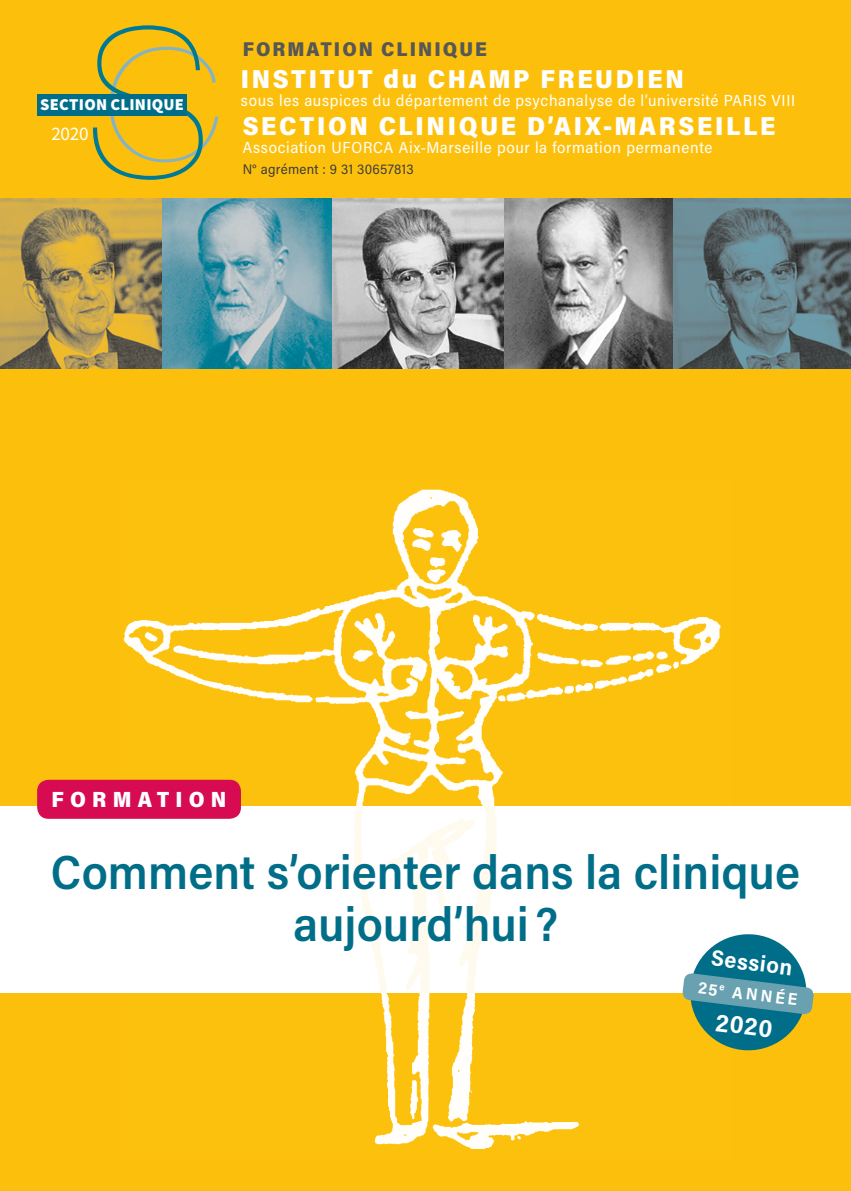
<style>
.page{position:relative;width:851px;height:1191px;background:#fff}
.page>*{position:absolute;margin:0;border:0;box-sizing:border-box;transform-origin:0 0}
.t1{font:600 48px/52px "Acumin Pro Semi Cond";color:#006e89;text-align:center}
.t2{font:900 26px "Acumin Pro Semi Cond";letter-spacing:.1em;color:#fff}
.t3{font:700 25.2px "Acumin Pro Semi Cond";color:#fff}
.t4{font:700 22.4px "Acumin Pro Semi Cond";color:#fff}
.t5{font:900 22px "Acumin Pro Semi Cond";letter-spacing:.28em;color:#fff}
.t6{font:900 20px "Acumin Pro Semi Cond";letter-spacing:.1em;color:#575756}
.t7{font:19.2px "Source Sans Pro";color:#fff}
.t8{font:700 16.8px "Acumin Pro Semi Cond";color:#fff}
.t9{font:900 16.6px "Source Sans Pro";letter-spacing:.015em;color:#fff}
.t10{font:16px "Acumin Pro Semi Cond";letter-spacing:.04em;color:#fff}
.t11{font:14px "Acumin Pro Semi Cond";letter-spacing:.02em;color:#3c3c3b}
</style>
<div class="page">
<div style="left:0;top:0;width:850px;height:1191px;background:#fcc00c"></div>
<img style="left:119px;top:489px;width:602px;height:660px">
<div style="left:0;top:806px;width:850px;height:186px;background:#fff"></div>
<img style="left:162px;top:198px;width:171px;height:171px">
<svg style="left:503px;top:198px;width:170px;height:171px;background:#8c8c8c"></svg>
<svg style="left:0;top:198px;width:162px;height:171px;background:#af944d"></svg>
<svg style="left:333px;top:198px;width:170px;height:171px;background:#9d9d9d"></svg>
<svg style="left:673px;top:198px;width:177px;height:171px;background:#617a81"></svg>
<svg style="left:681px;top:934px;width:133px;height:119px"></svg>
<div style="left:37px;top:779px;width:204px;height:40px;background:#d60b52;border-radius:11px"></div>
<svg style="left:93px;top:25px;width:125px;height:155px"></svg>
<div style="left:37px;top:94px;width:150px;height:21px;background:#006e89"></div>
<p class="t9" style="left:40px;top:93px;width:145px">SECTION CLINIQUE</p>
<p class="t7" style="left:51px;top:122px;width:39px">2020</p>
<p class="t6" style="left:243px;top:35px;width:246px">FORMATION CLINIQUE</p>
<p class="t2" style="left:241px;top:61px;width:444px">INSTITUT du CHAMP FREUDIEN</p>
<p class="t10" style="left:241px;top:89px;width:555px">sous les auspices du département de psychanalyse de l’université PARIS VIII</p>
<p class="t2" style="left:243px;top:108px;width:534px">SECTION CLINIQUE D’AIX-MARSEILLE</p>
<p class="t10" style="left:243px;top:136px;width:471px">Association UFORCA Aix-Marseille pour la formation permanente</p>
<p class="t11" style="left:243px;top:159px;width:173px">N° agrément : 9 31 30657813</p>
<p class="t5" style="left:52px;top:784px;width:176px">FORMATION</p>
<p class="t1" style="left:51px;top:843px;width:750px">Comment s’orienter dans la clinique aujourd’hui ?</p>
<p class="t8" style="left:699px;top:975px;width:101px;rotate:7deg">25<sup>e</sup> ANNÉE</p>
<p class="t4" style="left:713px;top:942px;width:83px;rotate:7deg">Session</p>
<p class="t3" style="left:718px;top:1004px;width:58px;rotate:7deg">2020</p>
</div>
